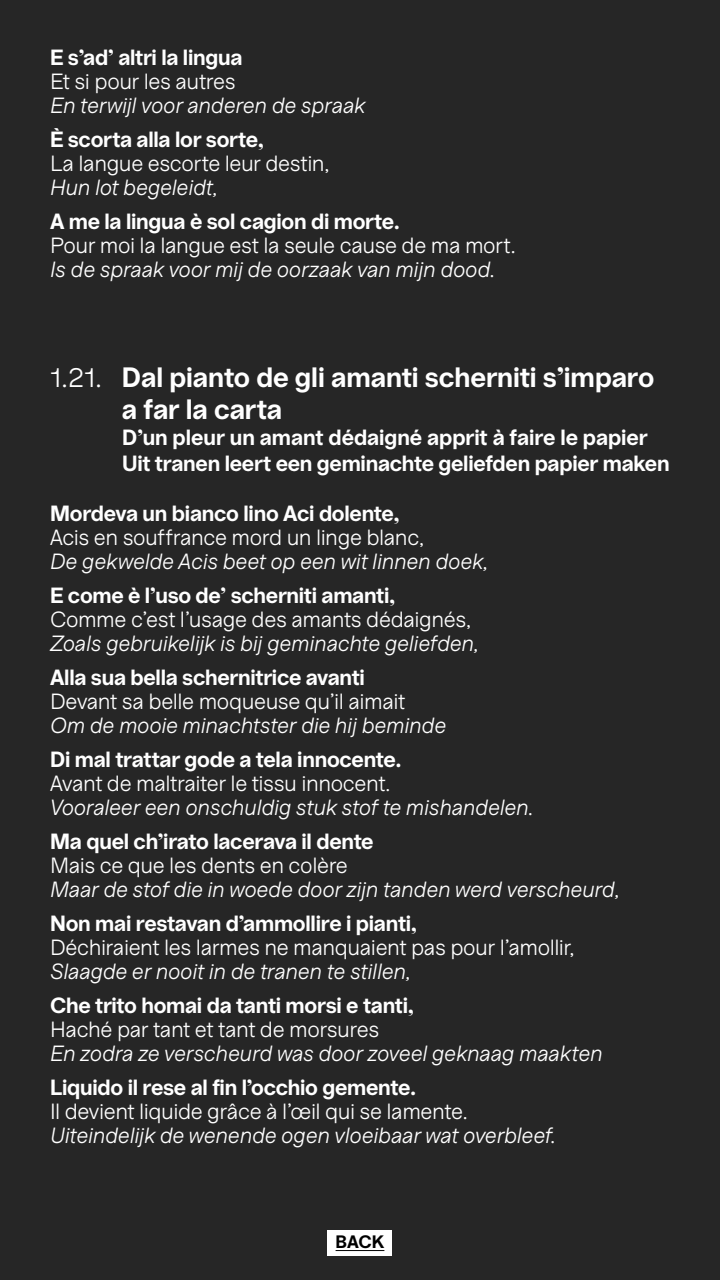
<style>
.page{position:relative;width:720px;height:1280px;background:#262626}
.page>*{position:absolute;margin:0;border:0;box-sizing:border-box;transform-origin:0 0}
.t1{font:700 28px/32px "aa Bozar";letter-spacing:-.005em;color:#fff}
.t2{font:italic 22px "aa Bozar";letter-spacing:-.02em;color:#fff}
.t3{font:700 22px/26px "aa Bozar";letter-spacing:-.01em;color:#fff}
.t4{font:22px "aa Bozar";letter-spacing:-.02em;color:#fff}
.t5{font:700 18px "aa Bozar";color:#000}
.s1{font-weight:400}
</style>
<div class="page">
<div style="left:328px;top:1230px;width:64px;height:26px;background:#fff"></div>
<hr style="left:336px;top:1250px;width:48px;height:1px;background:#000">
<p class="t3" style="left:50px;top:45px;width:194px">E s’ad’ altri la lingua</p>
<p class="t4" style="left:50px;top:69px;width:187px">Et si pour les autres</p>
<p class="t2" style="left:50px;top:93px;width:317px">En terwijl voor anderen de spraak</p>
<p class="t3" style="left:50px;top:127px;width:215px">È scorta alla lor sorte,</p>
<p class="t4" style="left:50px;top:151px;width:281px">La langue escorte leur destin,</p>
<p class="t2" style="left:50px;top:175px;width:170px">Hun lot begeleidt,</p>
<p class="t3" style="left:50px;top:209px;width:351px">A me la lingua è sol cagion di morte.</p>
<p class="t4" style="left:50px;top:233px;width:467px">Pour moi la langue est la seule cause de ma mort.</p>
<p class="t2" style="left:50px;top:257px;width:447px">Is de spraak voor mij de oorzaak van mijn dood.</p>
<p class="t1" style="left:122px;top:362px;width:534px;text-indent:-72px"><span class="s1">1.21.</span> Dal pianto de gli amanti scherniti s’imparo a far la carta</p>
<p class="t3" style="left:122px;top:425px;width:549px">D’un pleur un amant dédaigné apprit à faire le papier<br>Uit tranen leert een geminachte geliefden papier maken</p>
<p class="t3" style="left:50px;top:501px;width:351px">Mordeva un bianco lino Aci dolente,</p>
<p class="t4" style="left:50px;top:525px;width:376px">Acis en souffrance mord un linge blanc,</p>
<p class="t2" style="left:50px;top:549px;width:440px">De gekwelde Acis beet op een wit linnen doek,</p>
<p class="t3" style="left:50px;top:583px;width:347px">E come è l’uso de’ scherniti amanti,</p>
<p class="t4" style="left:50px;top:607px;width:423px">Comme c’est l’usage des amants dédaignés,</p>
<p class="t2" style="left:50px;top:631px;width:431px">Zoals gebruikelijk is bij geminachte geliefden,</p>
<p class="t3" style="left:50px;top:665px;width:316px">Alla sua bella schernitrice avanti</p>
<p class="t4" style="left:50px;top:689px;width:357px">Devant sa belle moqueuse qu’il aimait</p>
<p class="t2" style="left:50px;top:713px;width:398px">Om de mooie minachtster die hij beminde</p>
<p class="t3" style="left:50px;top:747px;width:353px">Di mal trattar gode a tela innocente.</p>
<p class="t4" style="left:50px;top:771px;width:342px">Avant de maltraiter le tissu innocent.</p>
<p class="t2" style="left:50px;top:795px;width:486px">Vooraleer een onschuldig stuk stof te mishandelen.</p>
<p class="t3" style="left:50px;top:829px;width:325px">Ma quel ch’irato lacerava il dente</p>
<p class="t4" style="left:50px;top:853px;width:299px">Mais ce que les dents en colère</p>
<p class="t2" style="left:50px;top:877px;width:572px">Maar de stof die in woede door zijn tanden werd verscheurd,</p>
<p class="t3" style="left:50px;top:911px;width:369px">Non mai restavan d’ammollire i pianti,</p>
<p class="t4" style="left:50px;top:935px;width:526px">Déchiraient les larmes ne manquaient pas pour l’amollir,</p>
<p class="t2" style="left:50px;top:959px;width:363px">Slaagde er nooit in de tranen te stillen,</p>
<p class="t3" style="left:50px;top:993px;width:365px">Che trito homai da tanti morsi e tanti,</p>
<p class="t4" style="left:50px;top:1017px;width:331px">Haché par tant et tant de morsures</p>
<p class="t2" style="left:50px;top:1041px;width:554px">En zodra ze verscheurd was door zoveel geknaag maakten</p>
<p class="t3" style="left:50px;top:1075px;width:368px">Liquido il rese al fin l’occhio gemente.</p>
<p class="t4" style="left:50px;top:1099px;width:419px">Il devient liquide grâce à l’œil qui se lamente.</p>
<p class="t2" style="left:50px;top:1123px;width:508px">Uiteindelijk de wenende ogen vloeibaar wat overbleef.</p>
<p class="t5" style="left:336px;top:1232px;width:50px">BACK</p>
</div>
